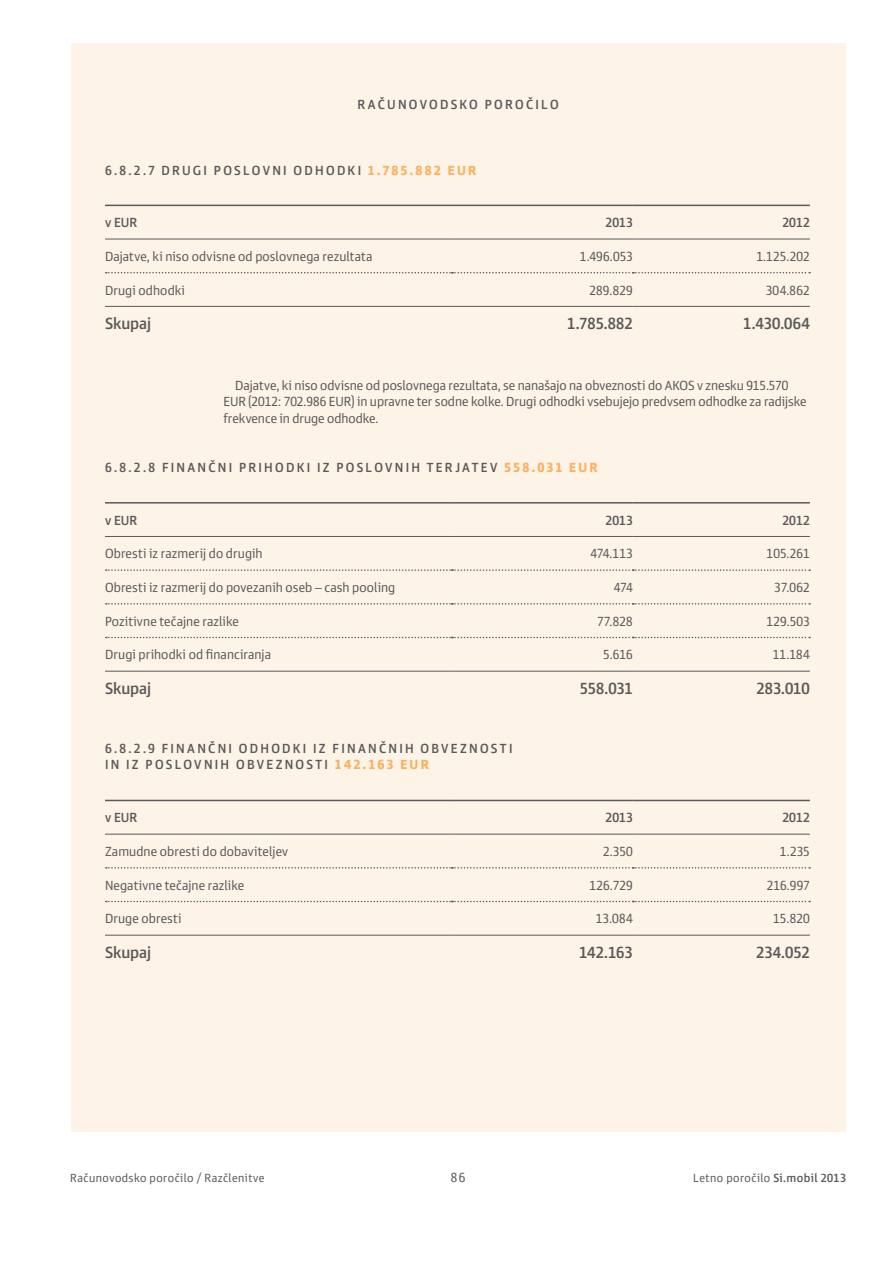
<style>
.page{position:relative;width:893px;height:1263px;background:#fff}
.page>*{position:absolute;margin:0;border:0;box-sizing:border-box;transform-origin:0 0}
.t1{font:500 16.5px "Simble";color:#5a5a5a}
.t2{font:13.5px/16.5px "Simble";letter-spacing:.005em;color:#5a5a5a}
.t3{font:500 13.5px/16.5px "Simble";letter-spacing:.165em;color:#5a5a5a}
.t4{font:12px "Simble";letter-spacing:.04em;color:#5a5a5a}
.s1{font-weight:700;color:#fbb161}
.s2{font-weight:500}
</style>
<div class="page">
<div style="left:71px;top:44px;width:774px;height:1088px;background:#fef3e7"></div>
<hr style="left:105px;top:205px;width:347px;height:1px;background:#5a5a5a">
<hr style="left:452px;top:205px;width:181px;height:1px;background:#5a5a5a">
<hr style="left:633px;top:205px;width:177px;height:1px;background:#5a5a5a">
<hr style="left:105px;top:239px;width:347px;height:1px;background:#5a5a5a">
<hr style="left:452px;top:239px;width:181px;height:1px;background:#5a5a5a">
<hr style="left:633px;top:239px;width:177px;height:1px;background:#5a5a5a">
<svg style="left:106px;top:272px;width:704px;height:1px"></svg>
<hr style="left:105px;top:306px;width:347px;height:1px;background:#5a5a5a">
<hr style="left:452px;top:306px;width:181px;height:1px;background:#5a5a5a">
<hr style="left:633px;top:306px;width:177px;height:1px;background:#5a5a5a">
<hr style="left:105px;top:502px;width:347px;height:1px;background:#5a5a5a">
<hr style="left:452px;top:502px;width:181px;height:1px;background:#5a5a5a">
<hr style="left:633px;top:502px;width:177px;height:1px;background:#5a5a5a">
<hr style="left:105px;top:536px;width:347px;height:1px;background:#5a5a5a">
<hr style="left:452px;top:536px;width:181px;height:1px;background:#5a5a5a">
<hr style="left:633px;top:536px;width:177px;height:1px;background:#5a5a5a">
<svg style="left:106px;top:569px;width:704px;height:2px"></svg>
<svg style="left:106px;top:603px;width:704px;height:1px"></svg>
<svg style="left:106px;top:637px;width:704px;height:1px"></svg>
<hr style="left:105px;top:671px;width:347px;height:1px;background:#5a5a5a">
<hr style="left:452px;top:671px;width:181px;height:1px;background:#5a5a5a">
<hr style="left:633px;top:671px;width:177px;height:1px;background:#5a5a5a">
<hr style="left:105px;top:800px;width:347px;height:1px;background:#5a5a5a">
<hr style="left:452px;top:800px;width:181px;height:1px;background:#5a5a5a">
<hr style="left:633px;top:800px;width:177px;height:1px;background:#5a5a5a">
<hr style="left:105px;top:834px;width:347px;height:1px;background:#5a5a5a">
<hr style="left:452px;top:834px;width:181px;height:1px;background:#5a5a5a">
<hr style="left:633px;top:834px;width:177px;height:1px;background:#5a5a5a">
<svg style="left:106px;top:867px;width:704px;height:1px"></svg>
<svg style="left:106px;top:901px;width:704px;height:1px"></svg>
<hr style="left:105px;top:935px;width:347px;height:1px;background:#5a5a5a">
<hr style="left:452px;top:935px;width:181px;height:1px;background:#5a5a5a">
<hr style="left:633px;top:935px;width:177px;height:1px;background:#5a5a5a">
<p class="t3" style="left:357px;top:95px;width:203px">RAČUNOVODSKO POROČILO</p>
<p class="t3" style="left:105px;top:161px;width:353px">6.8.2.7 D RUGI POSLOVNI ODHODKI <span class="s1">1.785.882 EUR</span></p>
<p class="t3" style="left:105px;top:213px;width:18px">V EUR</p>
<p class="t3" style="left:605px;top:213px;width:29px">2013</p>
<p class="t3" style="left:782px;top:213px;width:29px">2012</p>
<p class="t2" style="left:105px;top:247px;width:269px">Dajatve, ki niso odvisne od poslovnega rezultata</p>
<p class="t2" style="left:580px;top:247px;width:54px">1.496.053</p>
<p class="t2" style="left:756px;top:247px;width:55px">1.125.202</p>
<p class="t2" style="left:105px;top:281px;width:82px">Drugi odhodki</p>
<p class="t2" style="left:589px;top:281px;width:45px">289.829</p>
<p class="t2" style="left:766px;top:281px;width:46px">304.862</p>
<p class="t1" style="left:105px;top:311px;width:48px">SKUPAJ</p>
<p class="t1" style="left:567px;top:311px;width:67px">1.785.882</p>
<p class="t1" style="left:743px;top:311px;width:68px">1.430.064</p>
<p class="t2" style="left:224px;top:376px;width:584px;text-indent:12px">Dajatve, ki niso odvisne od poslovnega rezultata, se nanašajo na obveznosti do AKOS v znesku 915.570<br>EUR (2012: 702.986 EUR) in upravne ter sodne kolke. Drugi odhodki vsebujejo predvsem odhodke za radijske frekvence in druge odhodke.</p>
<p class="t3" style="left:105px;top:458px;width:475px">6.8.2.8 FINANČNI PRIHODKI IZ POSLOVNIH T ERJAT EV <span class="s1">558.031 EUR</span></p>
<p class="t3" style="left:105px;top:511px;width:18px">V EUR</p>
<p class="t3" style="left:605px;top:511px;width:29px">2013</p>
<p class="t3" style="left:782px;top:511px;width:29px">2012</p>
<p class="t2" style="left:105px;top:544px;width:159px">Obresti iz razmerij do drugih</p>
<p class="t2" style="left:590px;top:544px;width:44px">474.113</p>
<p class="t2" style="left:767px;top:544px;width:45px">105.261</p>
<p class="t2" style="left:105px;top:578px;width:292px">Obresti iz razmerij do povezanih oseb – cash pooling</p>
<p class="t2" style="left:614px;top:578px;width:20px">474</p>
<p class="t2" style="left:774px;top:578px;width:37px">37.062</p>
<p class="t2" style="left:105px;top:612px;width:135px">Pozitivne tečajne razlike</p>
<p class="t2" style="left:597px;top:612px;width:37px">77.828</p>
<p class="t2" style="left:767px;top:612px;width:45px">129.503</p>
<p class="t2" style="left:105px;top:645px;width:167px">Drugi prihodki od financiranja</p>
<p class="t2" style="left:603px;top:645px;width:31px">5.616</p>
<p class="t2" style="left:773px;top:645px;width:39px">11.184</p>
<p class="t1" style="left:105px;top:676px;width:48px">SKUPAJ</p>
<p class="t1" style="left:580px;top:676px;width:54px">558.031</p>
<p class="t1" style="left:756px;top:676px;width:55px">283.010</p>
<p class="t3" style="left:105px;top:739px;width:409px">6.8.2.9 FINANČNI ODHODKI IZ FINANČNIH OBVEZNOST I<br>IN IZ POSLOVNIH OBVEZNOST I <span class="s1">142.163 EUR</span></p>
<p class="t3" style="left:105px;top:808px;width:18px">V EUR</p>
<p class="t3" style="left:605px;top:808px;width:29px">2013</p>
<p class="t3" style="left:782px;top:808px;width:29px">2012</p>
<p class="t2" style="left:105px;top:842px;width:185px">Zamudne obresti do dobaviteljev</p>
<p class="t2" style="left:603px;top:842px;width:31px">2.350</p>
<p class="t2" style="left:780px;top:842px;width:31px">1.235</p>
<p class="t2" style="left:105px;top:876px;width:141px">Negativne tečajne razlike</p>
<p class="t2" style="left:590px;top:876px;width:45px">126.729</p>
<p class="t2" style="left:767px;top:876px;width:45px">216.997</p>
<p class="t2" style="left:105px;top:909px;width:78px">Druge obresti</p>
<p class="t2" style="left:596px;top:909px;width:39px">13.084</p>
<p class="t2" style="left:773px;top:909px;width:38px">15.820</p>
<p class="t1" style="left:105px;top:940px;width:48px">SKUPAJ</p>
<p class="t1" style="left:579px;top:940px;width:55px">142.163</p>
<p class="t1" style="left:756px;top:940px;width:55px">234.052</p>
<p class="t4" style="left:70px;top:1168px;width:196px">Računovodsko poročilo / Razčlenitve</p>
<p class="t2" style="left:451px;top:1168px;width:16px">86</p>
<p class="t4" style="left:693px;top:1168px;width:154px">Letno poročilo <span class="s2">SI.MOBIL 2013</span></p>
</div>
